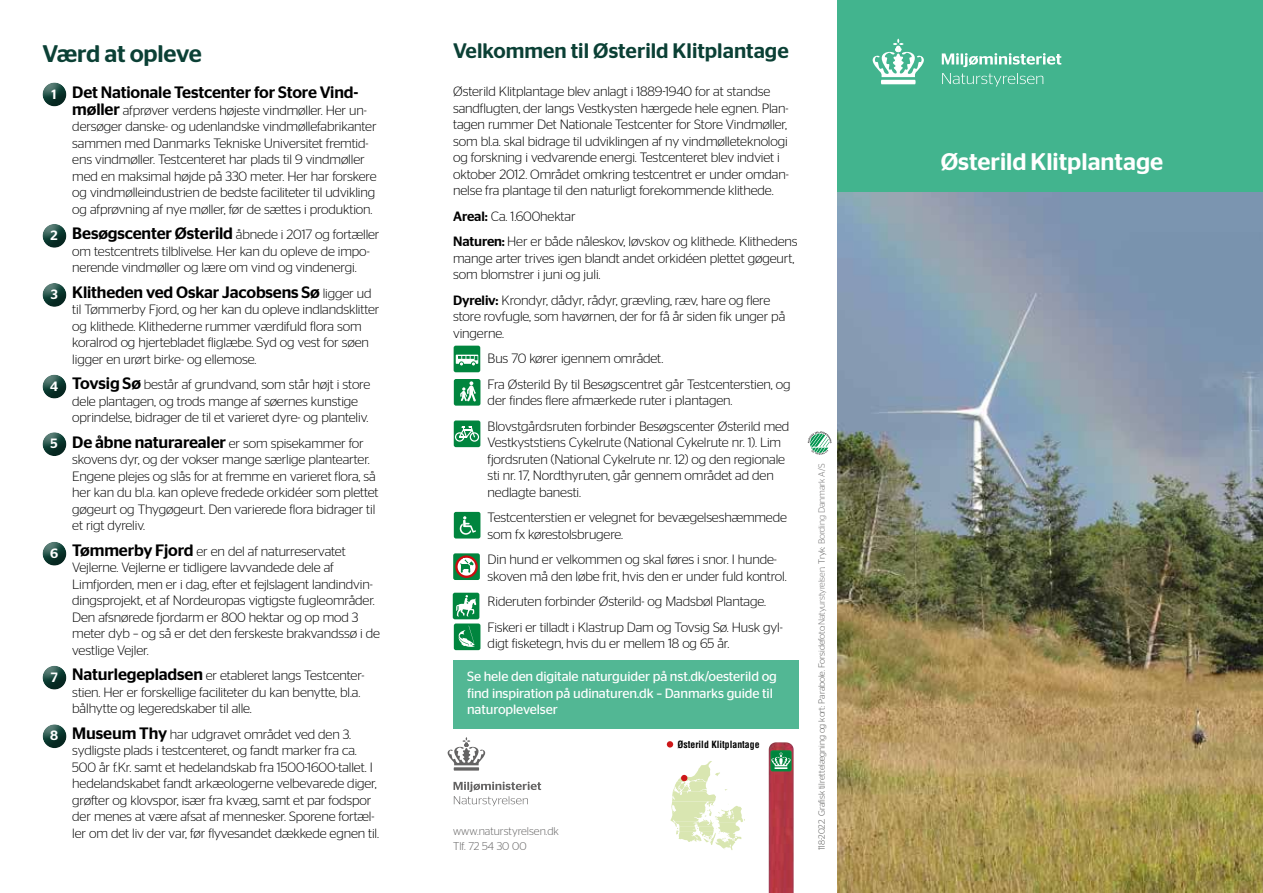
<style>
.page{position:relative;width:1263px;height:893px;background:#fff}
.page>*{position:absolute;margin:0;border:0;box-sizing:border-box;transform-origin:0 0}
.t1{font:500 24px "Stag Sans";color:#fff}
.t2{font:500 24px "Stag Sans";letter-spacing:-.01em;color:#0b4035}
.t3{font:500 21px "Stag Sans";color:#0b4035}
.t4{font:500 16.5px "Stag Sans";letter-spacing:-.01em;color:#000}
.t5{font:300 13.5px/16.5px "Stag Sans";letter-spacing:-.01em;color:#000}
.t6{font:13.5px/16.5px "Stag Sans";letter-spacing:-.01em;color:#fff}
.t7{font:500 13.5px "Stag Sans";color:#fff}
.t8{font:300 11.25px/15px "Stag Sans";color:#646363}
.t9{font:700 condensed 9.75px "Helvetica";color:#000}
.t10{font:300 9px "Stag Sans";letter-spacing:-.01em;color:#575756}
.s1{font-weight:500;font-size:16.5px}
.s2{font-weight:300;font-size:13.5px}
.s3{font-weight:500}
.s4{color:#706f6f}
</style>
<div class="page">
<img style="left:838px;top:192px;width:425px;height:701px">
<div style="left:838px;top:0;width:425px;height:191px;background:#42b48e"></div>
<div style="left:453px;top:660px;width:345px;height:68px;background:#52b794"></div>
<div style="left:453px;top:553px;width:27px;height:27px;background:#00853e;border-radius:2px"></div>
<svg style="left:456px;top:557px;width:21px;height:20px"></svg>
<div style="left:455px;top:555px;width:23px;height:23px;border:2px solid #c90c0f;border-radius:50%"></div>
<svg style="left:460px;top:558px;width:14px;height:15px"></svg>
<div style="left:454px;top:346px;width:26px;height:26px;background:#00853e;border-radius:2px"></div>
<svg style="left:456px;top:354px;width:22px;height:11px"></svg>
<img style="left:769px;top:742px;width:25px;height:151px">
<div style="left:771px;top:751px;width:20px;height:20px;border:1px solid #009641;border-radius:2px"></div>
<svg style="left:771px;top:752px;width:19px;height:17px"></svg>
<div style="left:42px;top:82px;width:26px;height:26px;background:#000;opacity:.4"></div>
<div style="left:42px;top:224px;width:26px;height:25px;background:#000;opacity:.4"></div>
<div style="left:42px;top:283px;width:26px;height:25px;background:#000;opacity:.4"></div>
<div style="left:42px;top:374px;width:26px;height:26px;background:#000;opacity:.4"></div>
<div style="left:42px;top:432px;width:26px;height:26px;background:#000;opacity:.4"></div>
<div style="left:42px;top:542px;width:26px;height:25px;background:#000;opacity:.4"></div>
<div style="left:42px;top:665px;width:26px;height:26px;background:#000;opacity:.4"></div>
<div style="left:454px;top:420px;width:26px;height:27px;background:#00853e;border-radius:2px"></div>
<div style="left:470px;top:432px;width:9px;height:10px;border:1px solid #fff;border-radius:50%"></div>
<div style="left:455px;top:432px;width:9px;height:10px;border:1px solid #fff;border-radius:50%"></div>
<svg style="left:459px;top:426px;width:16px;height:12px"></svg>
<svg style="left:448px;top:737px;width:37px;height:34px"></svg>
<svg style="left:453px;top:782px;width:88px;height:24px"></svg>
<svg style="left:873px;top:39px;width:51px;height:45px"></svg>
<svg style="left:942px;top:53px;width:119px;height:14px"></svg>
<svg style="left:942px;top:73px;width:101px;height:14px"></svg>
<svg style="left:808px;top:431px;width:24px;height:24px"></svg>
<svg style="left:667px;top:741px;width:6px;height:6px"></svg>
<svg style="left:670px;top:761px;width:75px;height:89px"></svg>
<div style="left:42px;top:724px;width:26px;height:26px;background:#000;opacity:.4"></div>
<div style="left:454px;top:512px;width:26px;height:26px;background:#00853e;border-radius:2px"></div>
<svg style="left:460px;top:516px;width:16px;height:19px"></svg>
<div style="left:454px;top:379px;width:26px;height:27px;background:#00853e;border-radius:2px"></div>
<svg style="left:460px;top:381px;width:16px;height:20px"></svg>
<div style="left:453px;top:593px;width:26px;height:26px;background:#00853e;border-radius:2px"></div>
<svg style="left:456px;top:595px;width:20px;height:22px"></svg>
<div style="left:454px;top:623px;width:26px;height:27px;background:#00853e;border-radius:2px"></div>
<svg style="left:458px;top:626px;width:17px;height:21px"></svg>
<h1 class="t2" style="left:43px;top:40px;width:161px">Værd at opleve</h1>
<p class="t7" style="left:52px;top:86px;width:7px">1</p>
<p class="t4" style="left:72px;top:83px;width:288px">Det Nationale Testcenter for Store Vind-</p>
<p class="t5" style="left:72px;top:102px;width:306px"><span class="s1">møller</span> afprøver verdens højeste vindmøller. Her un&shy;dersøger danske- og udenlandske vindmøllefabrikanter sammen med Danmarks Tekniske Universitet fremtid&shy;ens vindmøller. Testcenteret har plads til 9 vindmøller med en maksimal højde på 330 meter. Her har forskere og vindmølleindustrien de bedste faciliteter til udvikling og afprøvning af nye møller, før de sættes i produktion.</p>
<p class="t5" style="left:72px;top:226px;width:309px"><span class="s1">Besøgscenter Østerild</span> åbnede i 2017 og fortæller om testcentrets tilblivelse. Her kan du opleve de impo&shy;nerende vindmøller og lære om vind og vindenergi.</p>
<p class="t4" style="left:72px;top:282px;width:301px">Klitheden ved Oskar Jacobsens Sø <span class="s2">ligger ud</span></p>
<p class="t5" style="left:72px;top:301px;width:309px">til Tømmerby Fjord, og her kan du opleve indlandsklitter og klithede. Klithederne rummer værdifuld flora som koralrod og hjertebladet fliglæbe. Syd og vest for søen ligger en urørt birke- og ellemose.</p>
<p class="t5" style="left:72px;top:376px;width:299px"><span class="s1">Tovsig Sø</span> består af grundvand, som står højt i store dele plantagen, og trods mange af søernes kunstige oprindelse, bidrager de til et varieret dyre- og planteliv.</p>
<p class="t5" style="left:72px;top:435px;width:308px"><span class="s1">De åbne naturarealer</span> er som spisekammer for skovens dyr, og der vokser mange særlige plantearter.<br>Engene plejes og slås for at fremme en varieret flora, så her kan du bl.a. kan opleve fredede orkidéer som plettet gøgeurt og Thygøgeurt. Den varierede flora bidrager til et rigt dyreliv.</p>
<p class="t5" style="left:72px;top:543px;width:309px"><span class="s1">Tømmerby Fjord</span> er en del af naturreservatet Vejlerne. Vejlerne er tidligere lavvandede dele af Limfjorden, men er i dag, efter et fejlslagent landindvin&shy;dingsprojekt, et af Nordeuropas vigtigste fugleområder.<br>Den afsnørede fjordarm er 800 hektar og op mod 3 meter dyb – og så er det den ferskeste brakvandssø i de vestlige Vejler.</p>
<p class="t5" style="left:72px;top:667px;width:294px"><span class="s1">Naturlegepladsen</span> er etableret langs Testcenter&shy;stien. Her er forskellige faciliteter du kan benytte, bl.a. bålhytte og legeredskaber til alle.</p>
<p class="t5" style="left:72px;top:726px;width:308px"><span class="s1">Museum Thy</span> har udgravet området ved den 3. sydligste plads i testcenteret, og fandt marker fra ca.<br>500 år f.Kr. samt et hedelandskab fra 1500-1600-tallet. I hedelandskabet fandt arkæologerne velbevarede diger, grøfter og klovspor, især fra kvæg, samt et par fodspor der menes at være afsat af mennesker. Sporene fortæl&shy;ler om det liv der var, før flyvesandet dækkede egnen til.</p>
<p class="t7" style="left:51px;top:227px;width:9px">2</p>
<p class="t7" style="left:51px;top:287px;width:9px">3</p>
<p class="t7" style="left:50px;top:378px;width:9px">4</p>
<p class="t7" style="left:51px;top:436px;width:9px">5</p>
<p class="t7" style="left:50px;top:545px;width:10px">6</p>
<p class="t7" style="left:51px;top:669px;width:9px">7</p>
<p class="t7" style="left:50px;top:728px;width:10px">8</p>
<h2 class="t3" style="left:453px;top:39px;width:337px">Velkommen til Østerild Klitplantage</h2>
<p class="t5" style="left:453px;top:83px;width:337px">Østerild Klitplantage blev anlagt i 1889-1940 for at standse sandflugten, der langs Vestkysten hærgede hele egnen. Plan&shy;tagen rummer Det Nationale Testcenter for Store Vindmøller, som bl.a. skal bidrage til udviklingen af ny vindmølleteknologi og forskning i vedvarende energi. Testcenteret blev indviet i oktober 2012. Området omkring testcentret er under omdan&shy;nelse fra plantage til den naturligt forekommende klithede.</p>
<p class="t5" style="left:453px;top:203px;width:346px;line-height:25.5px"><span class="s3">Areal:</span> Ca. 1.600hektar<br><span class="s3">Naturen:</span> Her er både nåleskov, løvskov og klithede. Klithedens</p>
<p class="t5" style="left:453px;top:250px;width:343px">mange arter trives igen blandt andet orkidéen plettet gøgeurt, som blomstrer i juni og juli.</p>
<p class="t5" style="left:453px;top:292px;width:334px"><span class="s3">Dyreliv:</span> Krondyr, dådyr, rådyr, grævling, ræv, hare og flere store rovfugle, som havørnen, der for få år siden fik unger på vingerne.</p>
<p class="t5" style="left:488px;top:346px;width:304px;line-height:25.5px">Bus 70 kører igennem området.<br>Fra Østerild By til Besøgscentret går Testcenterstien, og</p>
<p class="t5" style="left:488px;top:388px;width:303px;line-height:25.5px">der findes flere afmærkede ruter i plantagen.<br>Blovstgårdsruten forbinder Besøgscenter Østerild med</p>
<p class="t5" style="left:488px;top:434px;width:299px">Vestkyststiens Cykelrute (National Cykelrute nr. 1). Lim fjordsruten (National Cykelrute nr. 12) og den regionale sti nr. 17, Nordthyruten, går gennem området ad den nedlagte banesti.</p>
<p class="t5" style="left:488px;top:509px;width:301px">Testcenterstien er velegnet for bevægelseshæmmede som fx kørestolsbrugere.</p>
<p class="t5" style="left:488px;top:551px;width:301px">Din hund er velkommen og skal føres i snor. I hunde&shy;skoven må den løbe frit, hvis den er under fuld kontrol.</p>
<p class="t5" style="left:488px;top:589px;width:297px;line-height:25.5px">Rideruten forbinder Østerild- og Madsbøl Plantage.<br>Fiskeri er tilladt i Klastrup Dam og Tovsig Sø. Husk gyl-</p>
<p class="t5" style="left:488px;top:635px;width:243px">digt fisketegn, hvis du er mellem 18 og 65 år.</p>
<p class="t6" style="left:467px;top:668px;width:311px">Se hele den digitale naturguider på nst.dk/oesterild og find inspiration på udinaturen.dk – Danmarks guide til naturoplevelser</p>
<p class="t8" style="left:453px;top:824px;width:107px">www.naturstyrelsen.dk<br>Tlf. 72 54 30 00</p>
<p class="t9" style="left:677px;top:738px;width:84px">Østerild Klitplantage</p>
<p class="t10" style="left:817px;top:850px;width:388px;rotate:-90deg">118-2022. Grafisk tilrettelægning og kort: Parabole. Forsidefoto:<span class="s4">Natyurstyrelsen</span>. Tryk: <span class="s4">Bording Danmark A/S</span></p>
<h1 class="t1" style="left:941px;top:148px;width:224px">Østerild Klitplantage</h1>
</div>
